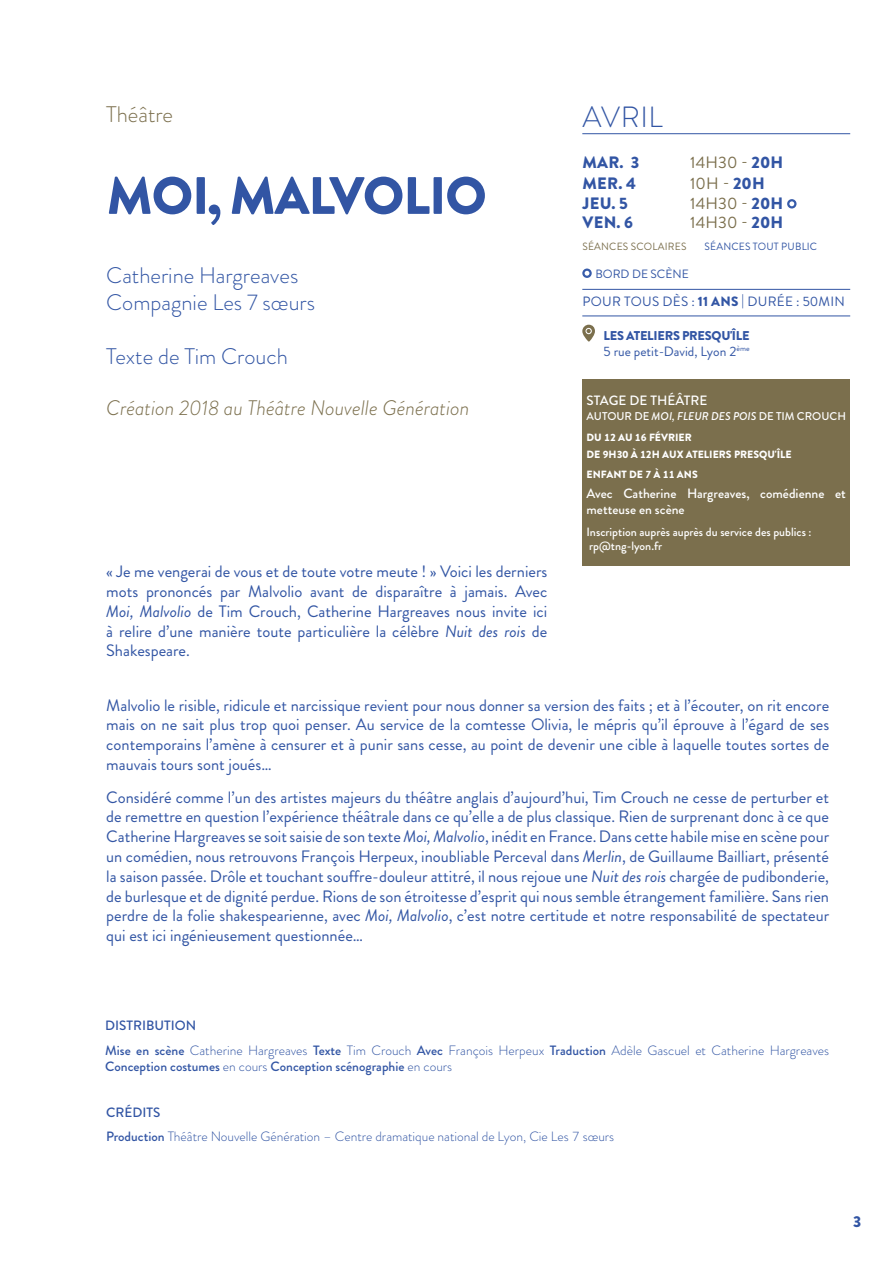
<style>
.page{position:relative;width:893px;height:1263px;background:#fff}
.page>*{position:absolute;margin:0;border:0;box-sizing:border-box;transform-origin:0 0}
.t1{font:900 52.5px "Brandon Grotesque";letter-spacing:-.02em;color:#3255a4}
.t2{font:300 29.25px "Brandon Grotesque";letter-spacing:.02em;color:#3255a4}
.t3{font:300 22.5px/27px "Brandon Grotesque";color:#3255a4}
.t4{font:300 22.5px "Brandon Grotesque";color:#7b6f4d}
.t5{font:italic 300 21px "Brandon Grotesque";color:#7b6f4d}
.t6{font:16.5px/19.8px "Brandon Grotesque";color:#3255a4;text-align:justify}
.t7{font:16.5px "Brandon Grotesque";color:#7b6f4d}
.t8{font:900 16.5px "Brandon Grotesque";letter-spacing:.02em;color:#3255a4}
.t9{font:900 15.75px "Brandon Grotesque";color:#3255a4}
.t10{font:300 13.5px/24.8px "Brandon Grotesque";color:#3255a4}
.t11{font:500 13.5px/15.8px "Brandon Grotesque";color:#fff}
.t12{font:500 13.5px "Brandon Grotesque";color:#3255a4}
.t13{font:13.5px "Brandon Grotesque";letter-spacing:.01em;color:#3255a4}
.t14{font:900 12.75px "Brandon Grotesque";letter-spacing:-.02em;color:#3255a4}
.t15{font:500 12px/13.5px "Brandon Grotesque";color:#fff}
.t16{font:12px "Brandon Grotesque";color:#3255a4}
.t17{font:500 11.25px "Brandon Grotesque";color:#fff}
.t18{font:900 10.5px/16.8px "Brandon Grotesque";color:#fff}
.t19{font:10.5px "Brandon Grotesque";letter-spacing:.02em;color:#3255a4}
.t20{font:10.5px "Brandon Grotesque";letter-spacing:.02em;color:#7b6f4d}
.s1{font-style:italic}
.s2{font-weight:900;color:#3255a4}
.s3{font-weight:900}
.s4{font-weight:500}
.s5{font-weight:300}
</style>
<div class="page">
<div style="left:787px;top:199px;width:9px;height:9px;border:2px solid #385caa;border-radius:50%"></div>
<div style="left:582px;top:269px;width:10px;height:9px;border:2px solid #385caa;border-radius:50%"></div>
<svg style="left:582px;top:325px;width:13px;height:17px"></svg>
<hr style="left:582px;top:133px;width:268px;height:1px;background:#3255a4">
<hr style="left:582px;top:316px;width:268px;height:1px;background:#3255a4">
<hr style="left:582px;top:289px;width:268px;height:1px;background:#3255a4">
<div style="left:582px;top:379px;width:268px;height:187px;background:#7b6f4d"></div>
<h3 class="t4" style="left:106px;top:99px;width:68px">Théâtre</h3>
<h1 class="t1" style="left:107px;top:159px;width:382px">MOI, MALVOLIO</h1>
<h3 class="t3" style="left:106px;top:262px;width:210px">Catherine Hargreaves<br>Compagnie Les 7 sœurs</h3>
<h3 class="t3" style="left:106px;top:343px;width:183px">Texte de Tim Crouch</h3>
<p class="t5" style="left:106px;top:394px;width:365px">Création 2018 au Théâtre Nouvelle Génération</p>
<p class="t6" style="left:106px;top:562px;width:443px">« Je me vengerai de vous et de toute votre meute ! » Voici les derniers mots prononcés par Malvolio avant de disparaître à jamais. Avec <span class="s1">Moi, Malvolio</span> de Tim Crouch, Catherine Hargreaves nous invite ici à relire d’une manière toute particulière la célèbre <span class="s1">Nuit des rois</span> de Shakespeare.</p>
<h2 class="t2" style="left:582px;top:97px;width:82px">AVRIL</h2>
<p class="t8" style="left:582px;top:150px;width:59px">MAR. 3</p>
<p class="t7" style="left:690px;top:151px;width:94px">14H30 - <span class="s2">20H</span></p>
<p class="t8" style="left:582px;top:171px;width:55px">MER. 4</p>
<p class="t7" style="left:690px;top:172px;width:76px">10H - <span class="s2">20H</span></p>
<p class="t8" style="left:582px;top:191px;width:47px">JEU. 5</p>
<p class="t7" style="left:690px;top:191px;width:94px">14H30 - <span class="s2">20H</span></p>
<p class="t8" style="left:582px;top:211px;width:52px">VEN. 6</p>
<p class="t7" style="left:690px;top:211px;width:94px">14H30 - <span class="s2">20H</span></p>
<p class="t20" style="left:582px;top:239px;width:106px">SÉANCES SCOLAIRES</p>
<p class="t19" style="left:704px;top:239px;width:114px">SÉANCES TOUT PUBLIC</p>
<p class="t16" style="left:595px;top:266px;width:95px">BORD DE SCÈNE</p>
<p class="t13" style="left:582px;top:292px;width:264px">POUR TOUS DÈS : <span class="s3">11 ANS</span> | DURÉE : 50MIN</p>
<p class="t14" style="left:604px;top:326px;width:148px">LES ATELIERS PRESQU'ÎLE</p>
<p class="t13" style="left:603px;top:342px;width:148px">5 rue petit-David, Lyon 2<sup>ème</sup></p>
<p class="t11" style="left:587px;top:392px;width:122px">STAGE DE THÉÂTRE</p>
<p class="t17" style="left:587px;top:409px;width:261px">AUTOUR DE <span class="s1">MOI, FLEUR DES POIS</span> DE TIM CROUCH</p>
<p class="t18" style="left:587px;top:429px;width:207px">DU 12 AU 16 FÉVRIER<br>DE 9H30 À 12H AUX ATELIERS PRESQU'ÎLE</p>
<p class="t18" style="left:587px;top:466px;width:113px">ENFANT DE 7 À 11 ANS</p>
<p class="t11" style="left:587px;top:486px;width:261px">Avec Catherine Hargreaves, comédienne et metteuse en scène</p>
<p class="t15" style="left:587px;top:525px;width:227px">Inscription auprès auprès du service des publics : rp@tng-lyon.fr</p>
<p class="t6" style="left:106px;top:695px;width:724px">Malvolio le risible, ridicule et narcissique revient pour nous donner sa version des faits ; et à l’écouter, on rit encore mais on ne sait plus trop quoi penser. Au service de la comtesse Olivia, le mépris qu’il éprouve à l’égard de ses contemporains l’amène à censurer et à punir sans cesse, au point de devenir une cible à laquelle toutes sortes de mauvais tours sont joués…</p>
<p class="t6" style="left:106px;top:787px;width:724px">Considéré comme l’un des artistes majeurs du théâtre anglais d’aujourd’hui, Tim Crouch ne cesse de perturber et de remettre en question l’expérience théâtrale dans ce qu’elle a de plus classique. Rien de surprenant donc à ce que Catherine Hargreaves se soit saisie de son texte <span class="s1">Moi, Malvolio</span>, inédit en France. Dans cette habile mise en scène pour un comédien, nous retrouvons François Herpeux, inoubliable Perceval dans <span class="s1">Merlin</span>, de Guillaume Bailliart, présenté la saison passée. Drôle et touchant souffre-douleur attitré, il nous rejoue une <span class="s1">Nuit des rois</span> chargée de pudibonderie, de burlesque et de dignité perdue. Rions de son étroitesse d’esprit qui nous semble étrangement familière. Sans rien perdre de la folie shakespearienne, avec <span class="s1">Moi, Malvolio</span>, c’est notre certitude et notre responsabilité de spectateur qui est ici ingénieusement questionnée…</p>
<p class="t10" style="left:105px;top:1013px;width:725px"><span class="s4">DISTRIBUTION<br>Mise en scène</span> Catherine Hargreaves <span class="s4">Texte</span> Tim Crouch <span class="s4">Avec</span> François Herpeux <span class="s4">Traduction</span> Adèle Gascuel et Catherine Hargreaves</p>
<p class="t12" style="left:105px;top:1057px;width:348px">Conception costumes <span class="s5">en cours</span> Conception scénographie <span class="s5">en cours</span></p>
<p class="t10" style="left:106px;top:1099px;width:510px"><span class="s4">CRÉDITS<br>Production</span> Théâtre Nouvelle Génération – Centre dramatique national de Lyon, Cie Les 7 sœurs</p>
<p class="t9" style="left:853px;top:1211px;width:10px">3</p>
</div>
